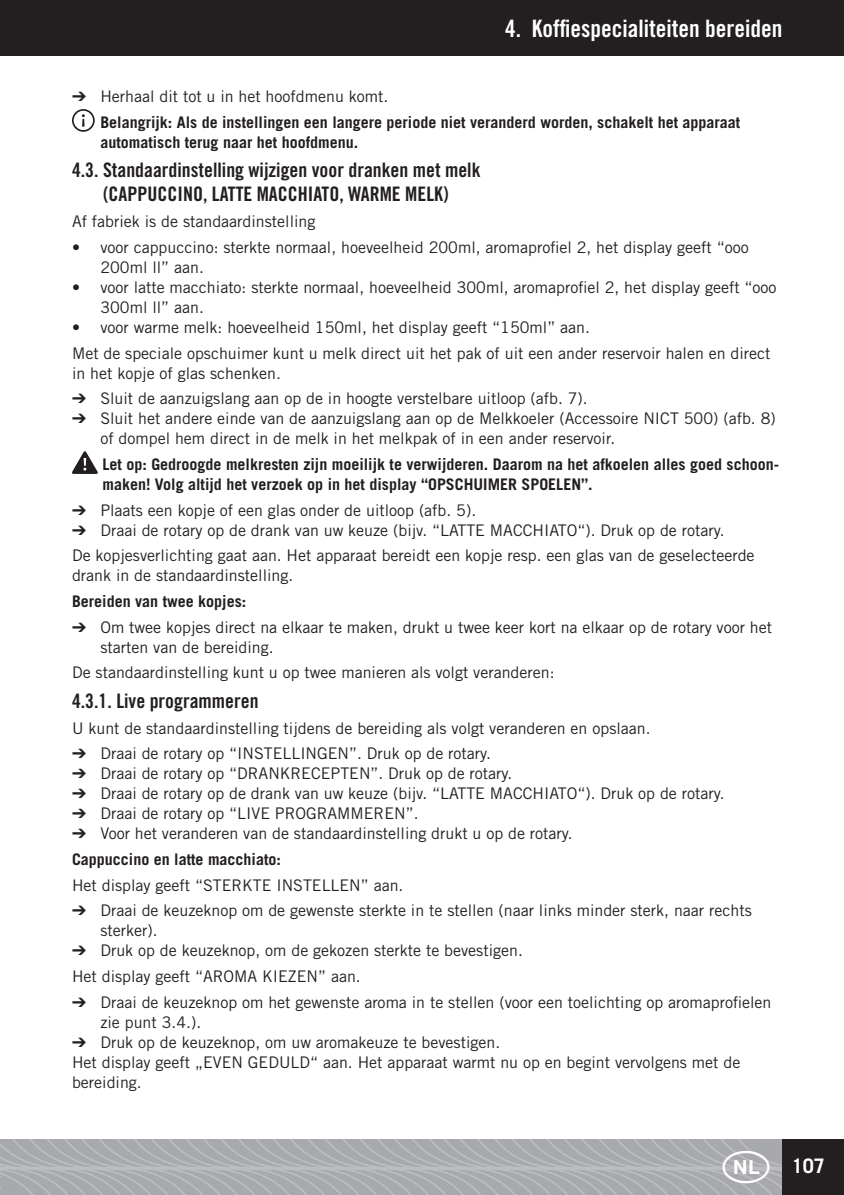
<style>
.page{position:relative;width:844px;height:1195px;background:#fff}
.page>*{position:absolute;margin:0;border:0;box-sizing:border-box;transform-origin:0 0}
.t1{font:24px "Trade Gothic LT Std Bd Cn 20";color:#fff}
.t2{font:20px/24px "Trade Gothic LT Std Bd Cn 20";color:#231f20;text-align:center}
.t3{font:700 20px "Trade Gothic LT Std";color:#fff}
.t4{font:16px/20px "Trade Gothic LT Std";color:#231f20}
.t5{font:700 16px/25.6px "Trade Gothic LT Std";color:#231f20}
.s1{font-weight:400}
.s2{font-weight:700}
</style>
<div class="page">
<svg style="left:72px;top:109px;width:23px;height:23px"></svg>
<svg style="left:72px;top:451px;width:26px;height:23px"></svg>
<div style="left:0;top:0;width:844px;height:55px;background:#231f20"></div>
<svg style="left:1px;top:1139px;width:781px;height:56px;background:#acadb1"></svg>
<div style="left:783px;top:1139px;width:61px;height:56px;background:#231f20"></div>
<svg style="left:0;top:1139px;width:1px;height:56px"></svg>
<svg style="left:723px;top:1150px;width:47px;height:32px;background:#aeafb2"></svg>
<p class="t1" style="left:505px;top:14px;width:279px">4. Koffiespecialiteiten bereiden</p>
<p class="t5" style="left:100px;top:83px;width:642px;text-indent:-28px">➔ <span class="s1">Herhaal dit tot u in het hoofdmenu komt.<br></span>Belangrijk: Als de instellingen een langere periode niet veranderd worden, schakelt het apparaat</p>
<p class="t5" style="left:100px;top:129px;width:259px">automatisch terug naar het hoofdmenu.</p>
<p class="t2" style="left:72px;top:158px;width:410px">4.3. Standaardinstelling wijzigen voor dranken met melk (CAPPUCCINO, LATTE MACCHIATO, WARME MELK)</p>
<p class="t4" style="left:72px;top:211px;width:245px">Af fabriek is de standaardinstelling</p>
<p class="t4" style="left:100px;top:237px;width:650px;text-indent:-28px">• voor cappuccino: sterkte normaal, hoeveelheid 200ml, aromaprofiel 2, het display geeft “ooo<br>200ml ll” aan.</p>
<p class="t4" style="left:100px;top:277px;width:678px;text-indent:-28px">• voor latte macchiato: sterkte normaal, hoeveelheid 300ml, aromaprofiel 2, het display geeft “ooo<br>300ml ll” aan.</p>
<p class="t4" style="left:72px;top:314px;width:700px;line-height:25.6px">• voor warme melk: hoeveelheid 150ml, het display geeft “150ml” aan.<br>Met de speciale opschuimer kunt u melk direct uit het pak of uit een ander reservoir halen en direct</p>
<p class="t4" style="left:72px;top:363px;width:210px">in het kopje of glas schenken.</p>
<p class="t4" style="left:72px;top:388px;width:517px">➔ Sluit de aanzuigslang aan op de in hoogte verstelbare uitloop (afb. 7).</p>
<p class="t4" style="left:100px;top:408px;width:677px;text-indent:-28px">➔ Sluit het andere einde van de aanzuigslang aan op de Melkkoeler (Accessoire NICT 500) (afb. 8) of dompel hem direct in de melk in het melkpak of in een ander reservoir.</p>
<p class="t5" style="left:103px;top:454px;width:678px;line-height:20px">Let op: Gedroogde melkresten zijn moeilijk te verwijderen. Daarom na het afkoelen alles goed schoon&shy;maken! Volg altijd het verzoek op in het display “OPSCHUIMER SPOELEN”.</p>
<p class="t4" style="left:72px;top:500px;width:406px">➔ Plaats een kopje of een glas onder de uitloop (afb. 5).</p>
<p class="t4" style="left:72px;top:517px;width:684px;line-height:25.6px">➔ Draai de rotary op de drank van uw keuze (bijv. “LATTE MACCHIATO“). Druk op de rotary.<br>De kopjesverlichting gaat aan. Het apparaat bereidt een kopje resp. een glas van de geselecteerde</p>
<p class="t4" style="left:72px;top:562px;width:223px;line-height:25.6px">drank in de standaardinstelling.<br><span class="s2">Bereiden van twee kopjes:</span></p>
<p class="t4" style="left:100px;top:617px;width:673px;text-indent:-28px">➔ Om twee kopjes direct na elkaar te maken, drukt u twee keer kort na elkaar op de rotary voor het starten van de bereiding.</p>
<p class="t4" style="left:72px;top:662px;width:484px">De standaardinstelling kunt u op twee manieren als volgt veranderen:</p>
<p class="t2" style="left:72px;top:688px;width:188px">4.3.1. Live programmeren</p>
<p class="t4" style="left:72px;top:718px;width:580px">U kunt de standaardinstelling tijdens de bereiding als volgt veranderen en opslaan.</p>
<p class="t4" style="left:72px;top:743px;width:421px">➔ Draai de rotary op “INSTELLINGEN”. Druk op de rotary.</p>
<p class="t4" style="left:72px;top:763px;width:442px">➔ Draai de rotary op “DRANKRECEPTEN”. Druk op de rotary.</p>
<p class="t4" style="left:72px;top:783px;width:654px">➔ Draai de rotary op de drank van uw keuze (bijv. “LATTE MACCHIATO“). Druk op de rotary.</p>
<p class="t4" style="left:72px;top:803px;width:348px">➔ Draai de rotary op “LIVE PROGRAMMEREN”.</p>
<p class="t4" style="left:72px;top:820px;width:502px;line-height:25.6px">➔ Voor het veranderen van de standaardinstelling drukt u op de rotary.<br><span class="s2">Cappuccino en latte macchiato:<br></span>Het display geeft “STERKTE INSTELLEN” aan.</p>
<p class="t4" style="left:100px;top:900px;width:653px;text-indent:-28px">➔ Draai de keuzeknop om de gewenste sterkte in te stellen (naar links minder sterk, naar rechts sterker).</p>
<p class="t4" style="left:72px;top:937px;width:452px;line-height:25.6px">➔ Druk op de keuzeknop, om de gekozen sterkte te bevestigen.<br>Het display geeft “AROMA KIEZEN” aan.</p>
<p class="t4" style="left:100px;top:992px;width:673px;text-indent:-28px">➔ Draai de keuzeknop om het gewenste aroma in te stellen (voor een toelichting op aromaprofielen zie punt 3.4.).</p>
<p class="t4" style="left:72px;top:1032px;width:670px">➔ Druk op de keuzeknop, om uw aromakeuze te bevestigen.<br>Het display geeft „EVEN GEDULD“ aan. Het apparaat warmt nu op en begint vervolgens met de bereiding.</p>
<p class="t3" style="left:792px;top:1153px;width:35px">107</p>
</div>
